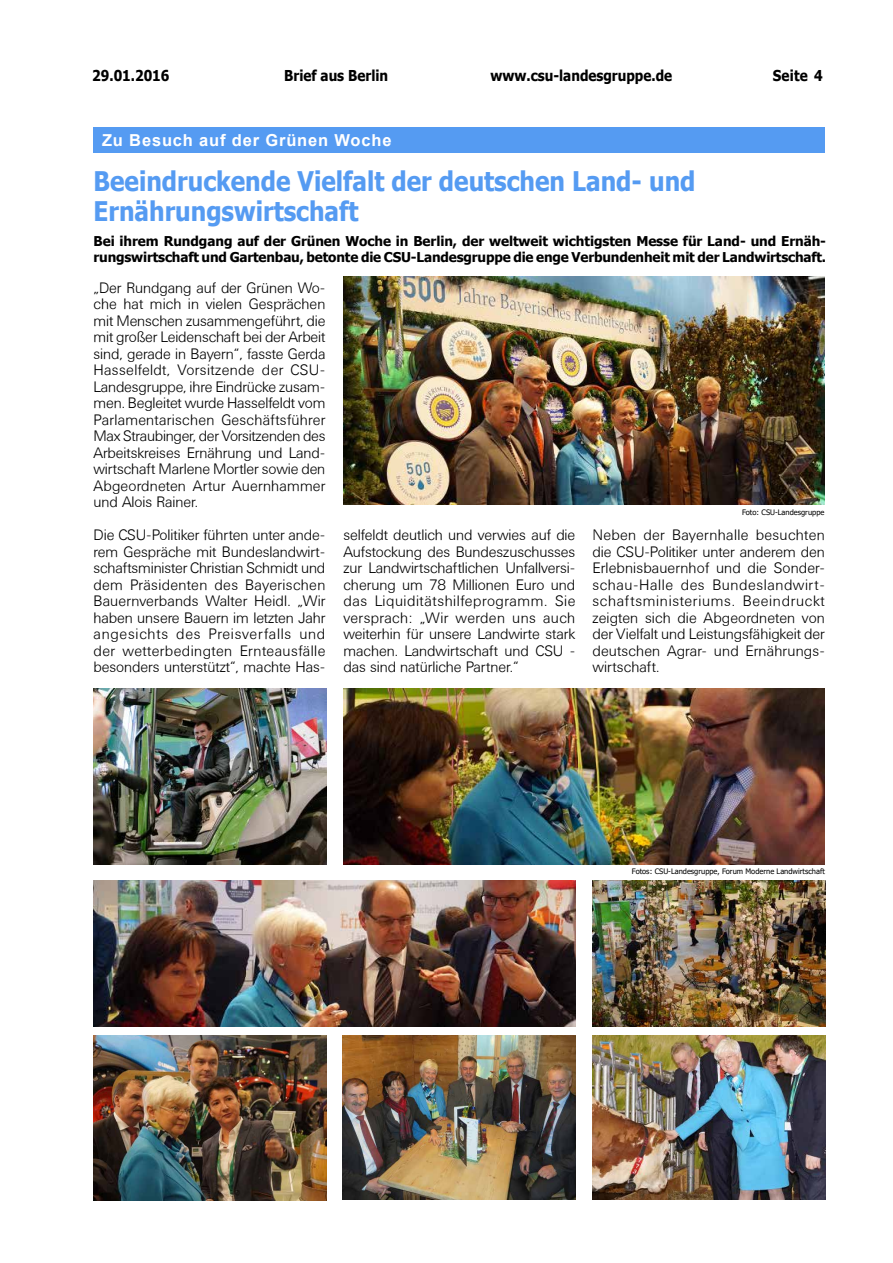
<style>
.page{position:relative;width:893px;height:1263px;background:#fff}
.page>*{position:absolute;margin:0;border:0;box-sizing:border-box;transform-origin:0 0}
._01_BaB_Überschrift{font:700 27px/30px "Tahoma";color:#559bf2;scale:.9 1}
._01_BaB_Überschrift-2{font:700 16.5px "Arial";letter-spacing:.05em;color:#fff}
._04_BaB_Fließtext{font:300 15px/16.5px "Univers BSK";letter-spacing:-.005em;color:#000;text-align:justify}
.t1{font:700 15px "Tahoma";color:#000;scale:.9 1}
._03_BaB_Teaser{font:700 13.5px/16.5px "Tahoma";letter-spacing:-.01em;color:#000}
._13_BaB_Rechtevermer{font:7.5px "Tahoma";color:#000}
</style>
<div class="page">
<div style="left:94px;top:128px;width:731px;height:25px;background:#559bf2"></div>
<img style="left:343px;top:276px;width:481px;height:228px">
<img style="left:94px;top:689px;width:232px;height:175px">
<img style="left:94px;top:881px;width:481px;height:145px">
<img style="left:592px;top:881px;width:233px;height:145px">
<img style="left:344px;top:689px;width:481px;height:175px">
<img style="left:592px;top:1035px;width:233px;height:164px">
<img style="left:343px;top:1035px;width:232px;height:164px">
<img style="left:93px;top:1035px;width:233px;height:165px">
<p class="t1" style="left:284px;top:65px;width:117px">Brief aus Berlin</p>
<p class="t1" style="left:92px;top:65px;width:87px">29.01.2016</p>
<p class="t1" style="left:490px;top:65px;width:203px">www.csu-landesgruppe.de</p>
<p class="t1" style="left:773px;top:65px;width:57px">Seite 4</p>
<p class="_01_BaB_Überschrift-2" style="left:102px;top:128px;width:291px">Zu Besuch auf der Grünen Woche</p>
<p class="_01_BaB_Überschrift" style="left:94px;top:167px;width:670px">Beeindruckende Vielfalt der deutschen Land- und<br>Ernährungswirtschaft</p>
<p class="_03_BaB_Teaser" style="left:94px;top:233px;width:734px">Bei ihrem Rundgang auf der Grünen Woche in Berlin, der weltweit wichtigsten Messe für Land- und Ernäh&shy;rungswirtschaft und Gartenbau, betonte die CSU-Landesgruppe die enge Verbundenheit mit der Landwirtschaft.</p>
<p class="_04_BaB_Fließtext" style="left:94px;top:279px;width:234px">„Der Rundgang auf der Grünen Wo&shy;che hat mich in vielen Gesprächen mit Menschen zusammengeführt, die mit großer Leidenschaft bei der Arbeit sind, gerade in Bayern“, fasste Gerda Hasselfeldt, Vorsitzende der CSU-Landesgruppe, ihre Eindrücke zusam&shy;men. Begleitet wurde Hasselfeldt vom Parlamentarischen Geschäftsführer Max Straubinger, der Vorsitzenden des Arbeitskreises Ernährung und Land&shy;wirtschaft Marlene Mortler sowie den Abgeordneten Artur Auernhammer und Alois Rainer.</p>
<p class="_04_BaB_Fließtext" style="left:94px;top:527px;width:234px">Die CSU-Politiker führten unter ande&shy;rem Gespräche mit Bundeslandwirt&shy;schaftsminister Christian Schmidt und dem Präsidenten des Bayerischen Bauernverbands Walter Heidl. „Wir haben unsere Bauern im letzten Jahr angesichts des Preisverfalls und der wetterbedingten Ernteausfälle besonders unterstützt“, machte Has-</p>
<p class="_04_BaB_Fließtext" style="left:343px;top:527px;width:234px">selfeldt deutlich und verwies auf die Aufstockung des Bundeszuschusses zur Landwirtschaftlichen Unfallversi&shy;cherung um 78 Millionen Euro und das Liquiditätshilfeprogramm. Sie versprach: „Wir werden uns auch weiterhin für unsere Landwirte stark machen. Landwirtschaft und CSU - das sind natürliche Partner.“</p>
<p class="_04_BaB_Fließtext" style="left:592px;top:527px;width:234px">Neben der Bayernhalle besuchten die CSU-Politiker unter anderem den Erlebnisbauernhof und die Sonder&shy;schau-Halle des Bundeslandwirt&shy;schaftsministeriums. Beeindruckt zeigten sich die Abgeordneten von der Vielfalt und Leistungsfähigkeit der deutschen Agrar- und Ernährungs&shy;wirtschaft.</p>
<p class="_13_BaB_Rechtevermer" style="left:742px;top:508px;width:84px">Foto: CSU-Landesgruppe</p>
<p class="_13_BaB_Rechtevermer" style="left:632px;top:866px;width:195px">Fotos: CSU-Landesgruppe, Forum Moderne Landwirtschaft</p>
</div>
